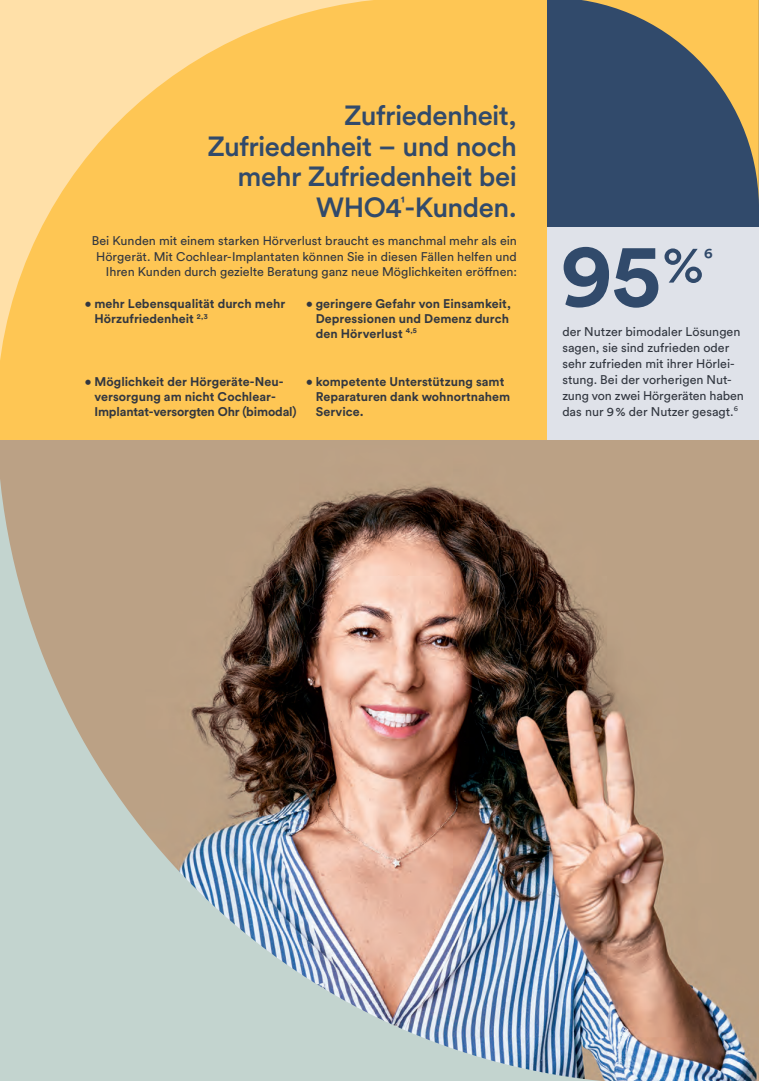
<style>
.page{position:relative;width:773px;height:1081px;background:#fff}
.page>*{position:absolute;margin:0;border:0;box-sizing:border-box;transform-origin:0 0}
.t1{font:700 89.38px "Circular Std";color:#314a6b}
.t2{font:500 27.5px/30.6px "Circular Std";letter-spacing:-.02em;color:#314a6b;text-align:right}
.t3{font:12.5px/15.9px "Circular Std";color:#323740}
.t4{font:700 12.5px/14.8px "Circular Std";color:#323740}
</style>
<div class="page">
<img style="left:669px;top:439px;width:89px;height:642px">
<div style="left:546px;top:0;width:212px;height:227px;background:#314a6b"></div>
<div style="left:546px;top:227px;width:212px;height:212px;background:#dfe2e9"></div>
<div style="left:0;top:0;width:546px;height:439px;background:#fec654"></div>
<img style="left:0;top:415px;width:669px;height:666px">
<svg style="left:582px;top:0;width:176px;height:188px"></svg>
<svg style="left:0;top:0;width:373px;height:360px"></svg>
<h2 class="t2" style="left:207px;top:100px;width:311px">Zufriedenheit,<br>Zufriedenheit – und noch mehr Zufriedenheit bei<br>WHO4<sup>¹</sup>-Kunden.</h2>
<p class="t3" style="left:92px;top:232px;width:426px;text-align:right">Bei Kunden mit einem starken Hörverlust braucht es manchmal mehr als ein<br>Hörgerät. Mit Cochlear-Implantaten können Sie in diesen Fällen helfen und<br>Ihren Kunden durch gezielte Beratung ganz neue Möglichkeiten eröffnen:</p>
<p class="t4" style="left:94px;top:296px;width:192px;text-indent:-10px">• mehr Lebensqualität durch mehr<br>Hörzufriedenheit <sup>2,3</sup></p>
<p class="t4" style="left:316px;top:296px;width:197px;text-indent:-10px">• geringere Gefahr von Einsamkeit,<br>Depressionen und Demenz durch den Hörverlust <sup>4,5</sup></p>
<p class="t4" style="left:316px;top:374px;width:196px;text-indent:-10px">• kompetente Unterstützung samt<br>Reparaturen dank wohnortnahem<br>Service.</p>
<p class="t4" style="left:94px;top:374px;width:203px;text-indent:-10px">• Möglichkeit der Hörgeräte-Neu&shy;versorgung am nicht Cochlear-<br>Implantat-versorgten Ohr (bimodal)</p>
<h1 class="t1" style="left:560px;top:217px;width:155px">95<sup>%</sup><sup>⁶</sup></h1>
<p class="t3" style="left:562px;top:324px;width:183px">der Nutzer bimodaler Lösungen sagen, sie sind zufrieden oder sehr zufrieden mit ihrer Hörlei&shy;stung. Bei der vorherigen Nut&shy;zung von zwei Hörgeräten haben das nur 9% der Nutzer gesagt.<sup>6</sup></p>
</div>
